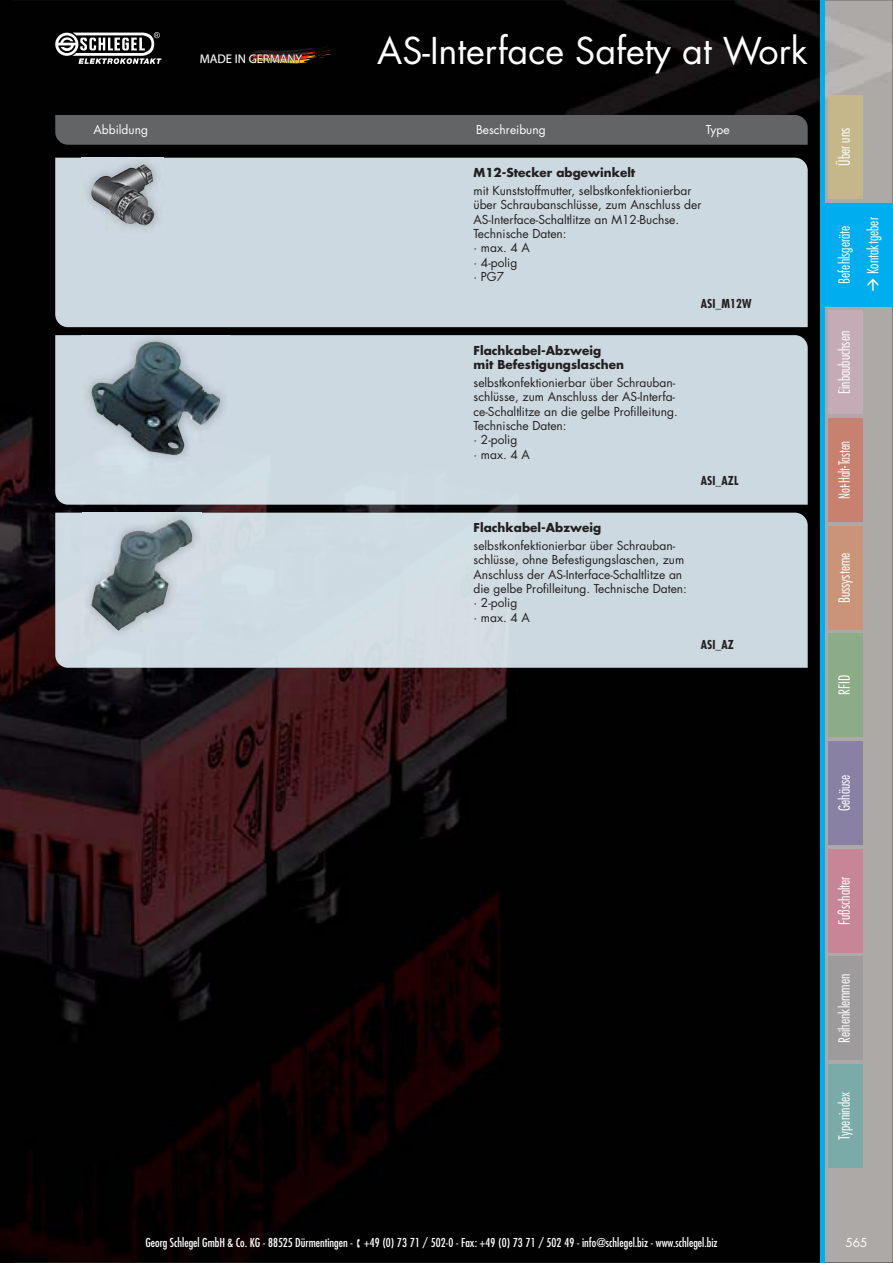
<style>
.page{position:relative;width:893px;height:1263px;background:#fff}
.page>*{position:absolute;margin:0;border:0;box-sizing:border-box;transform-origin:0 0}
.t1{font:36px "Futura Std";color:#fff}
.t2{font:300 condensed 15px/28.8px "Futura Std";color:#fff}
.t3{font:300 condensed 15px "Futura Std";color:#fff;scale:.92 1}
.t4{font:12.6px "Myriad Pro";color:#fff}
.t5{font:12px/14.4px "Futura Std";color:#231f20}
.t6{font:condensed 12px "Futura Std";color:#fff}
.t7{font:700 12px/14.4px "Futura Std";color:#231f20}
.t8{font:12px "Futura Std";color:#fff}
.t9{font:700 condensed 12px "Futura Std";color:#231f20}
</style>
<div class="page">
<img style="left:13px;top:0;width:880px;height:1263px">
<img style="left:0;top:0;width:13px;height:1263px">
<div style="left:829px;top:634px;width:34px;height:103px;background:#8cac87"></div>
<div style="left:829px;top:95px;width:34px;height:104px;background:#c6b78a"></div>
<div style="left:829px;top:1064px;width:34px;height:104px;background:#7baba9"></div>
<div style="left:829px;top:526px;width:34px;height:103px;background:#c99478"></div>
<div style="left:829px;top:311px;width:34px;height:103px;background:#c5abb6"></div>
<div style="left:829px;top:849px;width:34px;height:103px;background:#c68697"></div>
<div style="left:820px;top:0;width:5px;height:1263px;background:#00aeef"></div>
<div style="left:829px;top:957px;width:34px;height:103px;background:#9d9b9c"></div>
<div style="left:829px;top:741px;width:34px;height:104px;background:#8981a4"></div>
<div style="left:825px;top:203px;width:68px;height:103px;background:#00aeef"></div>
<div style="left:829px;top:418px;width:34px;height:104px;background:#c7816e"></div>
<svg style="left:200px;top:46px;width:135px;height:21px;background:#1a100a"></svg>
<svg style="left:55px;top:32px;width:107px;height:32px"></svg>
<div style="left:55px;top:115px;width:753px;height:30px;background:#636466"></div>
<div style="left:55px;top:158px;width:753px;height:169px;background:#ccd9e0"></div>
<img style="left:82px;top:156px;width:81px;height:78px">
<img style="left:90px;top:164px;width:65px;height:61px">
<div style="left:55px;top:335px;width:753px;height:170px;background:#ccd9e0"></div>
<img style="left:82px;top:332px;width:147px;height:132px">
<img style="left:91px;top:342px;width:129px;height:114px">
<div style="left:55px;top:513px;width:753px;height:155px;background:#cddae1"></div>
<img style="left:83px;top:510px;width:118px;height:129px">
<img style="left:91px;top:519px;width:101px;height:112px">
<p class="t4" style="left:200px;top:54px;width:104px">MADE IN GERMANY</p>
<h1 class="t1" style="left:377px;top:34px;width:432px">AS-Interface Safety at Work</h1>
<p class="t8" style="left:94px;top:124px;width:56px">Abbildung</p>
<p class="t8" style="left:476px;top:124px;width:71px">Beschreibung</p>
<p class="t8" style="left:706px;top:124px;width:26px">Type</p>
<p class="t7" style="left:473px;top:167px;width:163px">M12-Stecker abgewinkelt</p>
<p class="t5" style="left:473px;top:184px;width:229px">mit Kunststoffmutter, selbstkonfektionierbar über Schraubanschlüsse, zum Anschluss der<br>AS-Interface-Schaltlitze an M12-Buchse.<br>Technische Daten:<br>· max. 4 A<br>· 4-polig<br>· PG7</p>
<p class="t9" style="left:701px;top:297px;width:52px">ASI_M12W</p>
<p class="t7" style="left:473px;top:344px;width:152px">Flachkabel-Abzweig<br>mit Befestigungslaschen</p>
<p class="t5" style="left:473px;top:376px;width:206px">selbstkonfektionierbar über Schrauban&shy;schlüsse, zum Anschluss der AS-Interfa&shy;ce-Schaltlitze an die gelbe Profilleitung.<br>Technische Daten:<br>· 2-polig<br>· max. 4 A</p>
<p class="t9" style="left:701px;top:474px;width:39px">ASI_AZL</p>
<p class="t7" style="left:473px;top:522px;width:129px">Flachkabel-Abzweig</p>
<p class="t5" style="left:473px;top:539px;width:215px">selbstkonfektionierbar über Schrauban&shy;schlüsse, ohne Befestigungslaschen, zum<br>Anschluss der AS-Interface-Schaltlitze an die gelbe Profilleitung. Technische Daten: · 2-polig<br>· max. 4 A</p>
<p class="t9" style="left:701px;top:637px;width:35px">ASI_AZ</p>
<p class="t2" style="left:830px;top:166px;width:39px;rotate:-90deg">Über uns</p>
<p class="t2" style="left:830px;top:274px;width:58px;text-indent:-10px;rotate:-90deg">Befehlsgeräte<br>Kontaktgeber</p>
<p class="t2" style="left:830px;top:394px;width:65px;rotate:-90deg">Einbaubuchsen</p>
<p class="t3" style="left:837px;top:499px;width:65px;rotate:-90deg">Not-Halt-Tasten</p>
<p class="t2" style="left:830px;top:603px;width:52px;rotate:-90deg">Bussysteme</p>
<p class="t2" style="left:830px;top:695px;width:21px;rotate:-90deg">RFID</p>
<p class="t2" style="left:830px;top:811px;width:38px;rotate:-90deg">Gehäuse</p>
<p class="t2" style="left:830px;top:925px;width:50px;rotate:-90deg">Fußschalter</p>
<p class="t2" style="left:830px;top:1043px;width:70px;rotate:-90deg">Reihenklemmen</p>
<p class="t2" style="left:830px;top:1140px;width:49px;rotate:-90deg">Typenindex</p>
<p class="t6" style="left:145px;top:1236px;width:574px">Georg Schlegel GmbH &amp; Co. KG - 88525 Dürmentingen - ▪ +49 (0) 73 71 / 502-0 - Fax: +49 (0) 73 71 / 502 49 - info@schlegel.biz - www.schlegel.biz</p>
<p class="t8" style="left:845px;top:1237px;width:24px">565</p>
</div>
